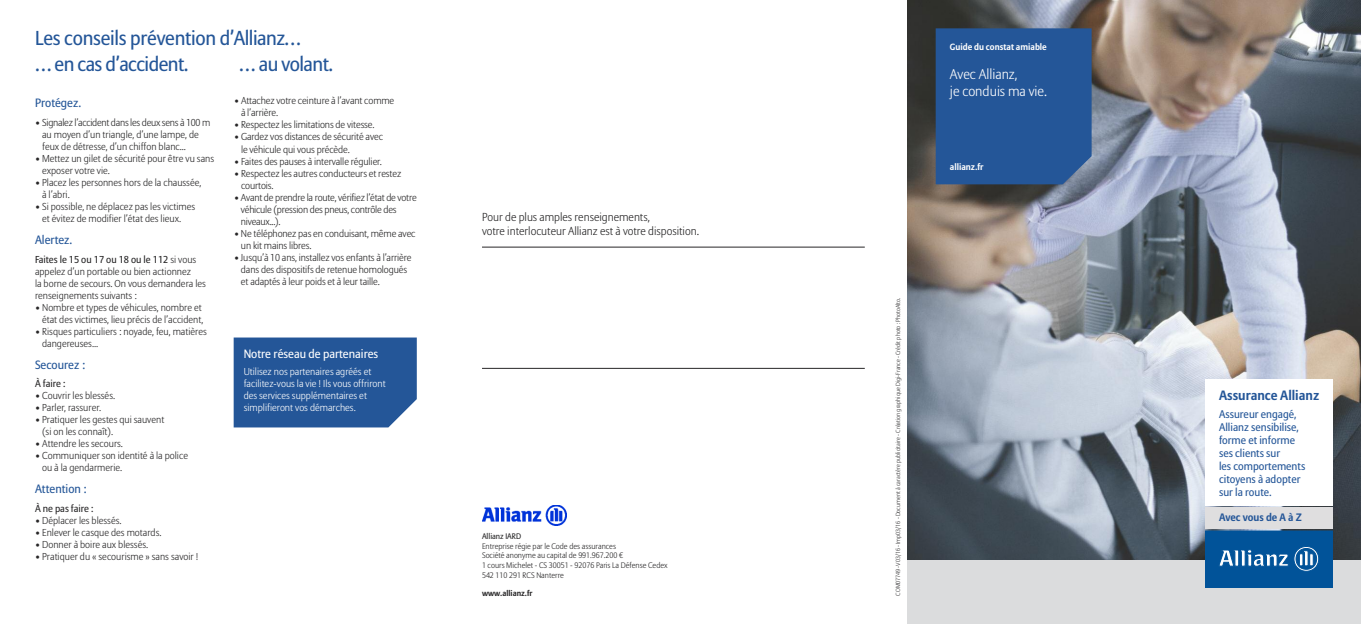
<style>
.page{position:relative;width:1361px;height:624px;background:#fff}
.page>*{position:absolute;margin:0;border:0;box-sizing:border-box;transform-origin:0 0}
.t1{font:20px/26px "Allianz Sans";letter-spacing:-.025em;color:#245698}
.t2{font:300 14px/16.8px "Allianz Sans";color:#fff}
.t3{font:700 13.4px "Allianz Sans";color:#245698}
.t4{font:12px "Allianz Sans";color:#245698}
.t5{font:12px "Allianz Sans";color:#fff}
.t6{font:300 11.5px/13.8px "Allianz Sans";color:#272627}
.t7{font:11px/13px "Allianz Sans";color:#245698}
.t8{font:700 10.7px "Allianz Sans";color:#245698}
.t9{font:300 10px/12px "Allianz Sans";color:#272627}
.t10{font:300 10px/12px "Allianz Sans";color:#fff}
.t11{font:300 10px/12px "Allianz Sans";letter-spacing:-.02em;color:#272627}
.t12{font:10px "Allianz Sans";color:#272627}
.t13{font:700 9px "Allianz Sans";color:#fff}
.t14{font:300 8px/9.6px "Allianz Sans";color:#272627}
.t15{font:700 8px "Allianz Sans";color:#272627}
.t16{font:8px "Allianz Sans";color:#272627}
.t17{font:300 6px "Allianz Sans";color:#272627}
.s1{font-weight:400}
</style>
<div class="page">
<div style="left:234px;top:337px;width:183px;height:90px;background:#245698"></div>
<hr style="left:482px;top:247px;width:383px;height:1px;background:#272627">
<hr style="left:482px;top:368px;width:383px;height:1px;background:#272627">
<img style="left:907px;top:0;width:454px;height:560px">
<img style="left:482px;top:505px;width:84px;height:20px">
<div style="left:935px;top:28px;width:156px;height:156px;background:#245698"></div>
<div style="left:907px;top:560px;width:454px;height:64px;background:#dbdcdd"></div>
<div style="left:1205px;top:531px;width:127px;height:56px;background:#015399"></div>
<svg style="left:1219px;top:546px;width:100px;height:25px"></svg>
<div style="left:1205px;top:379px;width:127px;height:126px;background:#fff"></div>
<div style="left:1205px;top:507px;width:127px;height:21px;background:#dfdedf"></div>
<h1 class="t1" style="left:35px;top:25px;width:268px">Les conseils prévention d’Allianz… … en cas d’accident.</h1>
<h1 class="t1" style="left:239px;top:51px;width:96px">… au volant.</h1>
<p class="t4" style="left:35px;top:96px;width:48px">Protégez.</p>
<p class="t9" style="left:42px;top:117px;width:170px;text-indent:-7px">• Signalez l’accident dans les deux sens à 100 m au moyen d’un triangle, d’une lampe, de feux de détresse, d’un chiffon blanc...</p>
<p class="t9" style="left:42px;top:153px;width:173px;text-indent:-7px">• Mettez un gilet de sécurité pour être vu sans exposer votre vie.</p>
<p class="t9" style="left:42px;top:177px;width:161px;text-indent:-7px">• Placez les personnes hors de la chaussée, à l’abri.</p>
<p class="t9" style="left:42px;top:201px;width:155px;text-indent:-7px">• Si possible, ne déplacez pas les victimes et évitez de modifier l’état des lieux.</p>
<p class="t4" style="left:35px;top:233px;width:39px">Alertez.</p>
<p class="t9" style="left:35px;top:254px;width:172px"><span class="s1">Faites le 15 ou 17 ou 18 ou le 112</span> sivous appelez d’un portable ou bien actionnez<br>la borne de secours. On vous demandera les renseignements suivants :</p>
<p class="t9" style="left:35px;top:302px;width:170px;text-align:right">• Nombre et types de véhicules, nombre et état des victimes, lieu précis de l’accident,</p>
<p class="t9" style="left:42px;top:326px;width:166px;text-indent:-7px">• Risques particuliers : noyade, feu, matières dangereuses...</p>
<p class="t4" style="left:35px;top:357px;width:52px">Secourez :</p>
<p class="t12" style="left:35px;top:378px;width:32px">À faire :</p>
<p class="t9" style="left:35px;top:390px;width:82px">• Couvrir les blessés.</p>
<p class="t9" style="left:35px;top:402px;width:68px">• Parler, rassurer.</p>
<p class="t9" style="left:42px;top:414px;width:124px;text-indent:-7px">• Pratiquer les gestes qui sauvent (si on les connaît).</p>
<p class="t9" style="left:35px;top:438px;width:89px">• Attendre les secours.</p>
<p class="t9" style="left:42px;top:450px;width:147px;text-indent:-7px">• Communiquer son identité à la police ou à la gendarmerie.</p>
<p class="t4" style="left:35px;top:482px;width:53px">Attention :</p>
<p class="t12" style="left:35px;top:502px;width:60px">À ne pas faire :</p>
<p class="t9" style="left:35px;top:515px;width:88px">• Déplacer les blessés.</p>
<p class="t9" style="left:35px;top:527px;width:128px">• Enlever le casque des motards.</p>
<p class="t9" style="left:35px;top:539px;width:115px">• Donner à boire aux blessés.</p>
<p class="t9" style="left:35px;top:551px;width:165px">• Pratiquer du « secourisme » sans savoir !</p>
<p class="t9" style="left:241px;top:96px;width:155px;text-indent:-7px">• Attachez votre ceinture à l’avant comme à l’arrière.</p>
<p class="t9" style="left:234px;top:120px;width:142px">• Respectez les limitations de vitesse.</p>
<p class="t9" style="left:241px;top:132px;width:144px;text-indent:-7px">• Gardez vos distances de sécurité avec le véhicule qui vous précède.</p>
<p class="t9" style="left:234px;top:156px;width:149px">• Faites des pauses à intervalle régulier.</p>
<p class="t9" style="left:241px;top:168px;width:162px;text-indent:-7px">• Respectez les autres conducteurs et restez courtois.</p>
<p class="t11" style="left:241px;top:192px;width:177px;text-indent:-7px">• Avant de prendre la route, vérifiez l’état de votre véhicule (pression des pneus, contrôle des niveaux...).</p>
<p class="t9" style="left:241px;top:228px;width:176px;text-indent:-7px">• Ne téléphonez pas en conduisant, même avec un kit mains libres.</p>
<p class="t9" style="left:241px;top:252px;width:172px;text-indent:-7px">• Jusqu’à 10 ans, installez vos enfants à l’arrière dans des dispositifs de retenue homologués et adaptés à leur poids et à leur taille.</p>
<p class="t5" style="left:244px;top:347px;width:136px">Notre réseau de partenaires</p>
<p class="t10" style="left:244px;top:366px;width:144px">Utilisez nos partenaires agréés et facilitez-vous la vie ! Ils vous offriront des services supplémentaires et simplifieront vos démarches.</p>
<p class="t6" style="left:482px;top:211px;width:219px">Pour de plus amples renseignements,<br>votre interlocuteur Allianz est à votre disposition.</p>
<p class="t16" style="left:482px;top:531px;width:41px">Allianz IARD</p>
<p class="t14" style="left:482px;top:542px;width:187px">Entreprise régie par le Code des assurances<br>Société anonyme au capital de 991.967.200 €<br>1 cours Michelet - CS 30051 - 92076 Paris La Défense Cedex 542 110 291 RCS Nanterre</p>
<p class="t15" style="left:482px;top:588px;width:52px">www.allianz.fr</p>
<p class="t13" style="left:950px;top:41px;width:98px">Guide du constat amiable</p>
<h2 class="t2" style="left:950px;top:67px;width:99px">Avec Allianz,<br>je conduis ma vie.</h2>
<p class="t13" style="left:950px;top:162px;width:35px">allianz.fr</p>
<p class="t17" style="left:895px;top:595px;width:299px;rotate:-90deg">COM07749 -V03/16 - Imp03/16 - Document à caractère publicitaire - Création graphique Digi-France - Crédit photo : PhotoAlto.</p>
<h3 class="t3" style="left:1219px;top:387px;width:102px">Assurance Allianz</h3>
<p class="t7" style="left:1219px;top:408px;width:88px">Assureur engagé,<br>Allianz sensibilise, forme et informe ses clients sur<br>les comportements citoyens à adopter sur la route.</p>
<p class="t8" style="left:1219px;top:511px;width:84px">Avec vous de A à Z</p>
</div>
